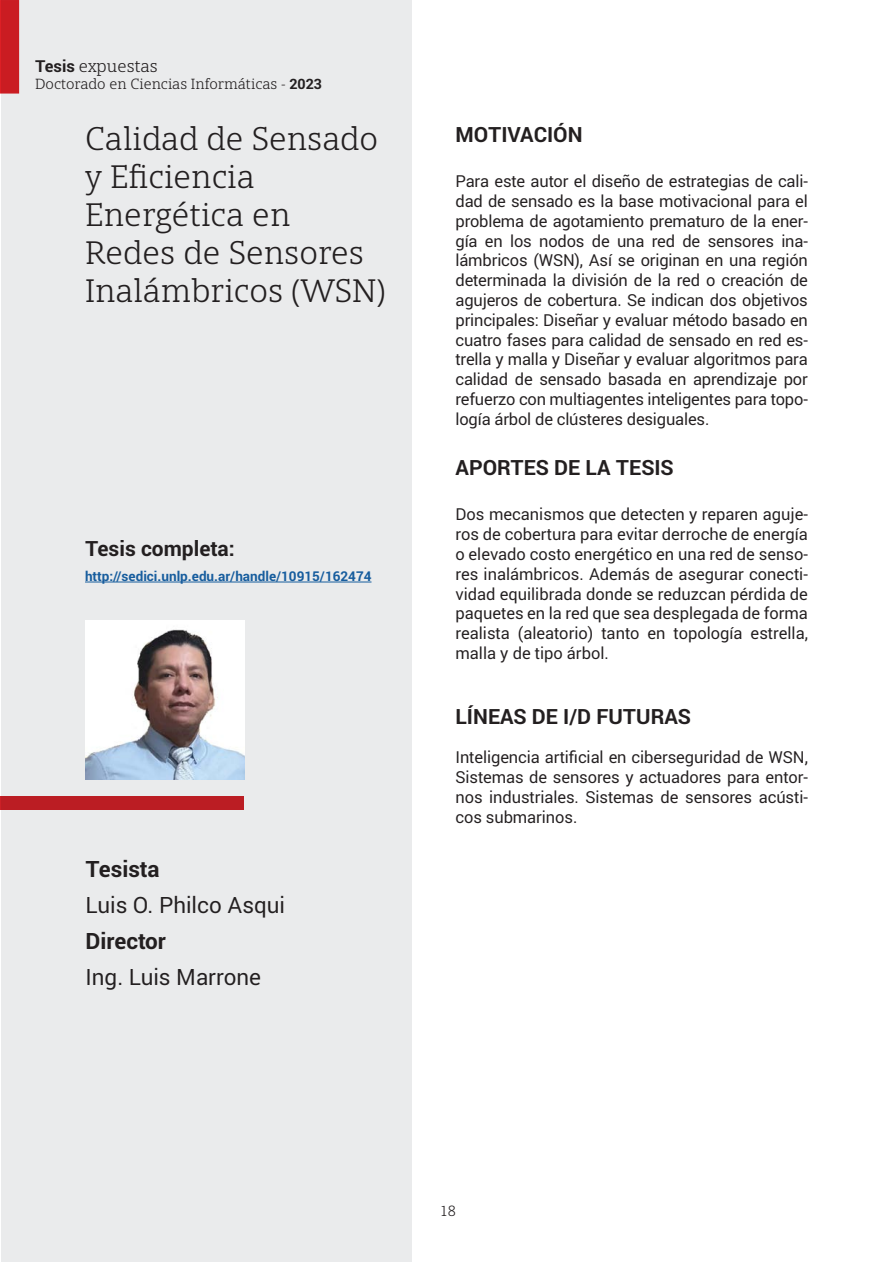
<style>
.page{position:relative;width:893px;height:1263px;background:#fff}
.page>*{position:absolute;margin:0;border:0;box-sizing:border-box;transform-origin:0 0}
.t1{font:31.5px/37.8px "Open Serif";color:#231f20}
.t2{font:22.5px "Roboto";color:#231f20}
.t3{font:700 22.5px "Roboto";color:#231f20}
.t4{font:700 21px "Roboto";color:#231f20}
.t5{font:16.5px/19.8px "Roboto";letter-spacing:-.005em;color:#231f20;text-align:justify}
.t6{font:16.5px "Open Serif";color:#231f20}
.t7{font:14.25px "Open Serif";color:#231f20}
.t8{font:700 13.5px "Roboto";color:#175d9e}
.s1{font-family:"Roboto";font-weight:700}
</style>
<div class="page">
<div style="left:1px;top:1px;width:410px;height:1261px;background:#eaebec"></div>
<div style="left:0;top:0;width:19px;height:94px;background:#ca1c22;border:2px solid #dd1f25"></div>
<div style="left:0;top:796px;width:244px;height:14px;background:#bb1d23"></div>
<hr style="left:85px;top:582px;width:286px;height:1px;background:#175d9e">
<img style="left:86px;top:621px;width:159px;height:159px">
<p class="t6" style="left:35px;top:55px;width:124px"><span class="s1">Tesis</span> expuestas</p>
<p class="t7" style="left:35px;top:74px;width:289px">Doctorado en Ciencias Informáticas - <span class="s1">2023</span></p>
<p class="t1" style="left:85px;top:119px;width:295px">Calidad de Sensado y Eficiencia</p>
<p class="t1" style="left:85px;top:195px;width:207px">Energética en</p>
<p class="t1" style="left:85px;top:233px;width:281px">Redes de Sensores</p>
<p class="t1" style="left:85px;top:271px;width:302px">Inalámbricos (WSN)</p>
<p class="t4" style="left:85px;top:534px;width:151px">Tesis completa:</p>
<p class="t8" style="left:85px;top:567px;width:288px">http://sedici.unlp.edu.ar/handle/10915/162474</p>
<p class="t3" style="left:86px;top:853px;width:76px">Tesista</p>
<p class="t2" style="left:86px;top:889px;width:201px">Luis O. Philco Asqui</p>
<p class="t3" style="left:86px;top:925px;width:82px">Director</p>
<p class="t2" style="left:86px;top:961px;width:177px">Ing. Luis Marrone</p>
<p class="t4" style="left:455px;top:120px;width:129px">MOTIVACIÓN</p>
<p class="t5" style="left:455px;top:171px;width:354px">Para este autor el diseño de estrategias de cali&shy;dad de sensado es la base motivacional para el problema de agotamiento prematuro de la ener&shy;gía en los nodos de una red de sensores ina&shy;lámbricos (WSN), Así se originan en una región determinada la división de la red o creación de agujeros de cobertura. Se indican dos objetivos principales: Diseñar y evaluar método basado en cuatro fases para calidad de sensado en red es&shy;trella y malla y Diseñar y evaluar algoritmos para calidad de sensado basada en aprendizaje por refuerzo con multiagentes inteligentes para topo&shy;logía árbol de clústeres desiguales.</p>
<p class="t4" style="left:455px;top:453px;width:220px">APORTES DE LA TESIS</p>
<p class="t5" style="left:455px;top:504px;width:354px">Dos mecanismos que detecten y reparen aguje&shy;ros de cobertura para evitar derroche de energía o elevado costo energético en una red de senso&shy;res inalámbricos. Además de asegurar conecti&shy;vidad equilibrada donde se reduzcan pérdida de paquetes en la red que sea desplegada de forma realista (aleatorio) tanto en topología estrella, malla y de tipo árbol.</p>
<p class="t4" style="left:455px;top:702px;width:237px">LÍNEAS DE I/D FUTURAS</p>
<p class="t5" style="left:455px;top:747px;width:354px">Inteligencia artificial en ciberseguridad de WSN, Sistemas de sensores y actuadores para entor&shy;nos industriales. Sistemas de sensores acústi&shy;cos submarinos.</p>
<p class="t7" style="left:440px;top:1201px;width:18px">18</p>
</div>
